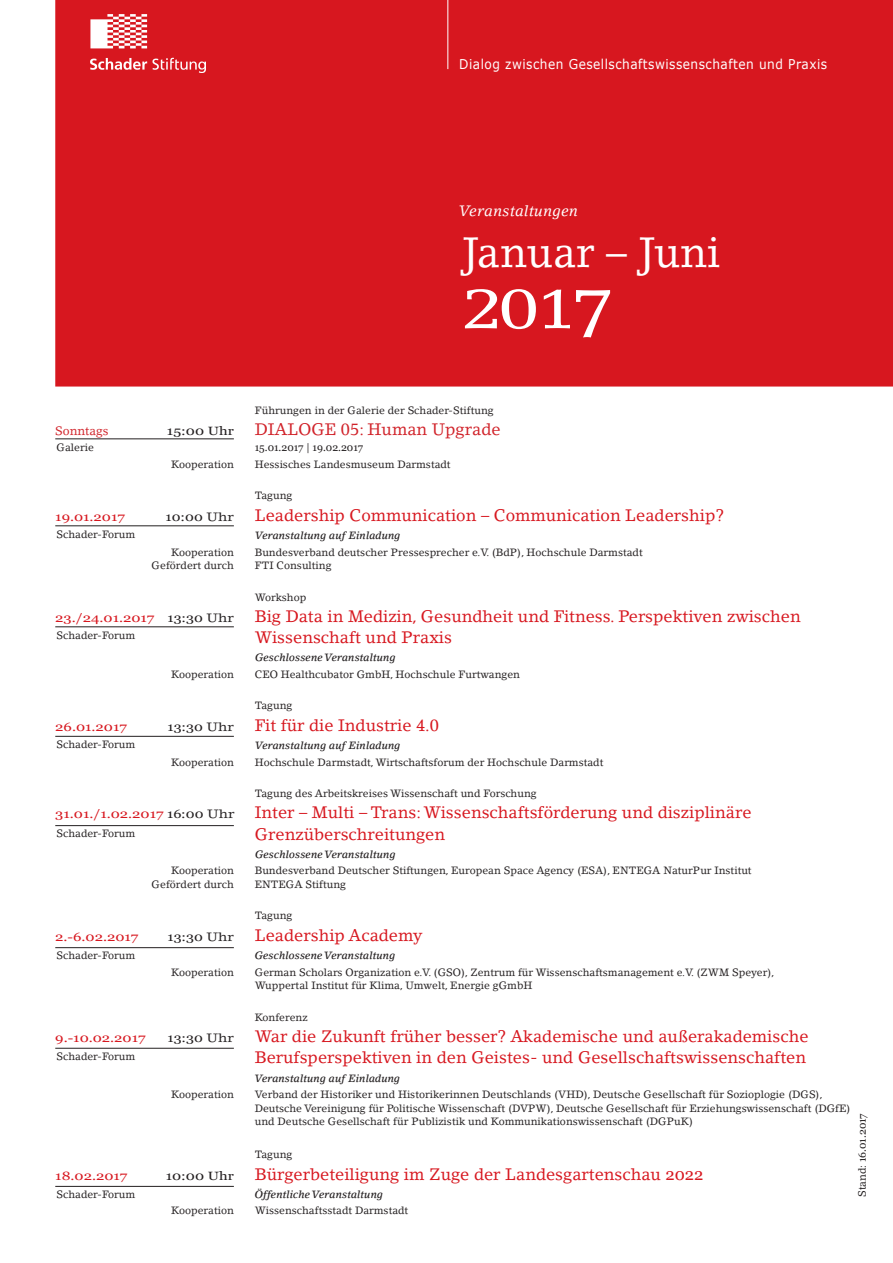
<style>
.page{position:relative;width:893px;height:1263px;background:#fff}
.page>*{position:absolute;margin:0;border:0;box-sizing:border-box;transform-origin:0 0}
.t1{font:55.5px "Lino Letter Std";color:#fff;scale:1.3 1}
.t2{font:42px "Lino Letter Std";color:#fff}
.t3{font:16.5px "Lino Letter Std";color:#d7171f}
.t4{font:16.5px "Lino Letter Std";color:#d1232a}
.t5{font:italic 15px "Lino Letter Std";letter-spacing:.02em;color:#fff}
.t6{font:13.5px "Verdana";letter-spacing:.04em;color:#fff;scale:.9 1}
.t7{font:12px "Georgia";color:#d7171f;scale:1.24 1}
.t8{font:12px "Georgia";color:#231f20;scale:1.2 1}
.t9{font:12px "Georgia";color:#231f20;scale:1.24 1}
.t10{font:12px "Lino Letter Std";color:#d1232a}
.t11{font:10.5px/13.5px "Lino Letter Std";color:#231f20}
.t12{font:italic 500 10.5px "Lino Letter Std";color:#231f20}
.t13{font:10.5px "Georgia";color:#231f20}
.s1{font-size:68.25px}
.s2{font-family:"Lino Letter Std"}
.s3{color:#231f20}
.s4{font-family:"Lino Letter Std";color:#231f20}
.s5{font-family:"Georgia";font-size:12px}
.s6{font-family:"Georgia";font-size:12px;color:#231f20}
.s7{font-size:12px;color:#231f20}
.s8{font-family:"Georgia"}
</style>
<div class="page">
<div style="left:55px;top:0;width:838px;height:387px;background:#d7171f"></div>
<hr style="left:448px;top:0;width:1px;height:69px;background:#fff">
<img style="left:90px;top:15px;width:115px;height:57px">
<hr style="left:55px;top:525px;width:179px;height:1px;background:#231f20">
<hr style="left:55px;top:626px;width:179px;height:1px;background:#231f20">
<hr style="left:55px;top:736px;width:179px;height:1px;background:#231f20">
<hr style="left:55px;top:825px;width:179px;height:1px;background:#231f20">
<hr style="left:55px;top:947px;width:179px;height:1px;background:#231f20">
<hr style="left:55px;top:1048px;width:179px;height:1px;background:#231f20">
<hr style="left:55px;top:438px;width:179px;height:1px;background:#231f20">
<hr style="left:55px;top:1186px;width:179px;height:1px;background:#231f20">
<p class="t6" style="left:459px;top:54px;width:410px">Dialog zwischen Gesellschaftswissenschaften und Praxis</p>
<p class="t5" style="left:459px;top:202px;width:120px">Veranstaltungen</p>
<p class="t2" style="left:462px;top:226px;width:260px">Januar – Juni</p>
<p class="t1" style="left:462px;top:275px;width:117px">201<span class="s1">7</span></p>
<p class="t11" style="left:255px;top:403px;width:240px">Führungen in der Galerie der Schader-Stiftung</p>
<p class="t10" style="left:55px;top:423px;width:55px">Sonntags</p>
<p class="t9" style="left:167px;top:423px;width:55px">15:00 Uhr</p>
<p class="t4" style="left:255px;top:419px;width:247px">DIALOGE 05: Human Upgrade</p>
<p class="t13" style="left:255px;top:441px;width:110px">15.01.2017 | 19.02.2017</p>
<p class="t11" style="left:171px;top:457px;width:64px">Kooperation</p>
<p class="t11" style="left:255px;top:457px;width:197px">Hessisches Landesmuseum Darmstadt</p>
<p class="t11" style="left:255px;top:489px;width:39px">Tagung</p>
<p class="t7" style="left:55px;top:509px;width:58px">19.01.2017</p>
<p class="t8" style="left:166px;top:509px;width:58px">10:00 <span class="s2">Uhr</span></p>
<p class="t3" style="left:255px;top:505px;width:471px">Leadership Communication – Communication Leadership?</p>
<p class="t12" style="left:255px;top:529px;width:147px">Veranstaltung auf Einladung</p>
<p class="t11" style="left:171px;top:545px;width:64px">Kooperation</p>
<p class="t11" style="left:255px;top:545px;width:389px">Bundesverband deutscher Pressesprecher e.V. (BdP), Hochschule Darmstadt</p>
<p class="t11" style="left:152px;top:558px;width:84px">Gefördert durch</p>
<p class="t11" style="left:255px;top:558px;width:78px">FTI Consulting</p>
<p class="t11" style="left:255px;top:590px;width:53px">Workshop</p>
<p class="t7" style="left:55px;top:610px;width:146px">23./24.01.2017 <span class="s3">13:30</span> <span class="s4">Uhr</span></p>
<p class="t3" style="left:255px;top:606px;width:547px">Big Data in Medizin, Gesundheit und Fitness. Perspektiven zwischen</p>
<p class="t3" style="left:255px;top:627px;width:199px">Wissenschaft und Praxis</p>
<p class="t12" style="left:255px;top:651px;width:142px">Geschlossene Veranstaltung</p>
<p class="t11" style="left:171px;top:667px;width:64px">Kooperation</p>
<p class="t11" style="left:255px;top:667px;width:267px">CEO Healthcubator GmbH, Hochschule Furtwangen</p>
<p class="t11" style="left:255px;top:699px;width:39px">Tagung</p>
<p class="t7" style="left:55px;top:719px;width:59px">26.01.2017</p>
<p class="t8" style="left:168px;top:719px;width:57px">13:30 <span class="s2">Uhr</span></p>
<p class="t3" style="left:255px;top:715px;width:186px">Fit für die Industrie 4.0</p>
<p class="t12" style="left:255px;top:739px;width:147px">Veranstaltung auf Einladung</p>
<p class="t11" style="left:171px;top:755px;width:64px">Kooperation</p>
<p class="t11" style="left:255px;top:755px;width:350px">Hochschule Darmstadt, Wirtschaftsforum der Hochschule Darmstadt</p>
<p class="t11" style="left:255px;top:786px;width:283px">Tagung des Arbeitskreises Wissenschaft und Forschung</p>
<p class="t3" style="left:55px;top:802px;width:698px"><span class="s5">31.01./1.02.2017</span> <span class="s6">16:00</span> <span class="s7">Uhr</span> Inter – Multi – Trans: Wissenschaftsförderung und disziplinäre</p>
<p class="t3" style="left:255px;top:824px;width:192px">Grenzüberschreitungen</p>
<p class="t12" style="left:255px;top:848px;width:142px">Geschlossene Veranstaltung</p>
<p class="t11" style="left:171px;top:864px;width:64px">Kooperation</p>
<p class="t11" style="left:255px;top:864px;width:498px">Bundesverband Deutscher Stiftungen, European Space Agency (ESA), ENTEGA NaturPur Institut</p>
<p class="t11" style="left:152px;top:877px;width:84px">Gefördert durch</p>
<p class="t11" style="left:255px;top:877px;width:93px">ENTEGA Stiftung</p>
<p class="t11" style="left:255px;top:909px;width:39px">Tagung</p>
<p class="t7" style="left:55px;top:929px;width:69px">2.-6.02.2017</p>
<p class="t8" style="left:168px;top:929px;width:57px">13:30 <span class="s2">Uhr</span></p>
<p class="t3" style="left:255px;top:925px;width:169px">Leadership Academy</p>
<p class="t12" style="left:255px;top:949px;width:142px">Geschlossene Veranstaltung</p>
<p class="t11" style="left:171px;top:965px;width:64px">Kooperation</p>
<p class="t11" style="left:255px;top:965px;width:521px">German Scholars Organization e.V. (GSO), Zentrum für Wissenschaftsmanagement e.V. (ZWM Speyer),</p>
<p class="t11" style="left:255px;top:978px;width:279px">Wuppertal Institut für Klima, Umwelt, Energie gGmbH</p>
<p class="t11" style="left:255px;top:1010px;width:54px">Konferenz</p>
<p class="t7" style="left:55px;top:1030px;width:74px">9.-10.02.2017</p>
<p class="t8" style="left:168px;top:1030px;width:57px">13:30 <span class="s2">Uhr</span></p>
<p class="t3" style="left:255px;top:1026px;width:555px">War die Zukunft früher besser? Akademische und außerakademische</p>
<p class="t3" style="left:255px;top:1047px;width:553px">Berufsperspektiven in den Geistes- und Gesellschaftswissenschaften</p>
<p class="t12" style="left:255px;top:1071px;width:147px">Veranstaltung auf Einladung</p>
<p class="t11" style="left:171px;top:1087px;width:64px">Kooperation</p>
<p class="t11" style="left:255px;top:1087px;width:569px">Verband der Historiker und Historikerinnen Deutschlands (VHD), Deutsche Gesellschaft für Sozioplogie (DGS),</p>
<p class="t11" style="left:255px;top:1101px;width:597px">Deutsche Vereinigung für Politische Wissenschaft (DVPW), Deutsche Gesellschaft für Erziehungswissenschaft (DGfE) und Deutsche Gesellschaft für Publizistik und Kommunikationswissenschaft (DGPuK)</p>
<p class="t11" style="left:255px;top:1148px;width:39px">Tagung</p>
<p class="t7" style="left:55px;top:1168px;width:60px">18.02.2017</p>
<p class="t9" style="left:166px;top:1168px;width:56px">10:00 Uhr</p>
<p class="t3" style="left:255px;top:1164px;width:450px">Bürgerbeteiligung im Zuge der Landesgartenschau <span class="s8">2022</span></p>
<p class="t12" style="left:255px;top:1188px;width:130px">Öffentliche Veranstaltung</p>
<p class="t11" style="left:171px;top:1204px;width:64px">Kooperation</p>
<p class="t11" style="left:255px;top:1204px;width:155px">Wissenschaftsstadt Darmstadt</p>
<p class="t11" style="left:57px;top:440px;width:39px">Galerie</p>
<p class="t11" style="left:57px;top:527px;width:80px">Schader-Forum</p>
<p class="t11" style="left:57px;top:628px;width:80px">Schader-Forum</p>
<p class="t11" style="left:57px;top:738px;width:80px">Schader-Forum</p>
<p class="t11" style="left:57px;top:827px;width:80px">Schader-Forum</p>
<p class="t11" style="left:57px;top:949px;width:80px">Schader-Forum</p>
<p class="t11" style="left:57px;top:1049px;width:80px">Schader-Forum</p>
<p class="t11" style="left:57px;top:1188px;width:80px">Schader-Forum</p>
<p class="t13" style="left:856px;top:1197px;width:85px;rotate:-90deg"><span class="s2">Stand:</span> 16.01.2017</p>
</div>
